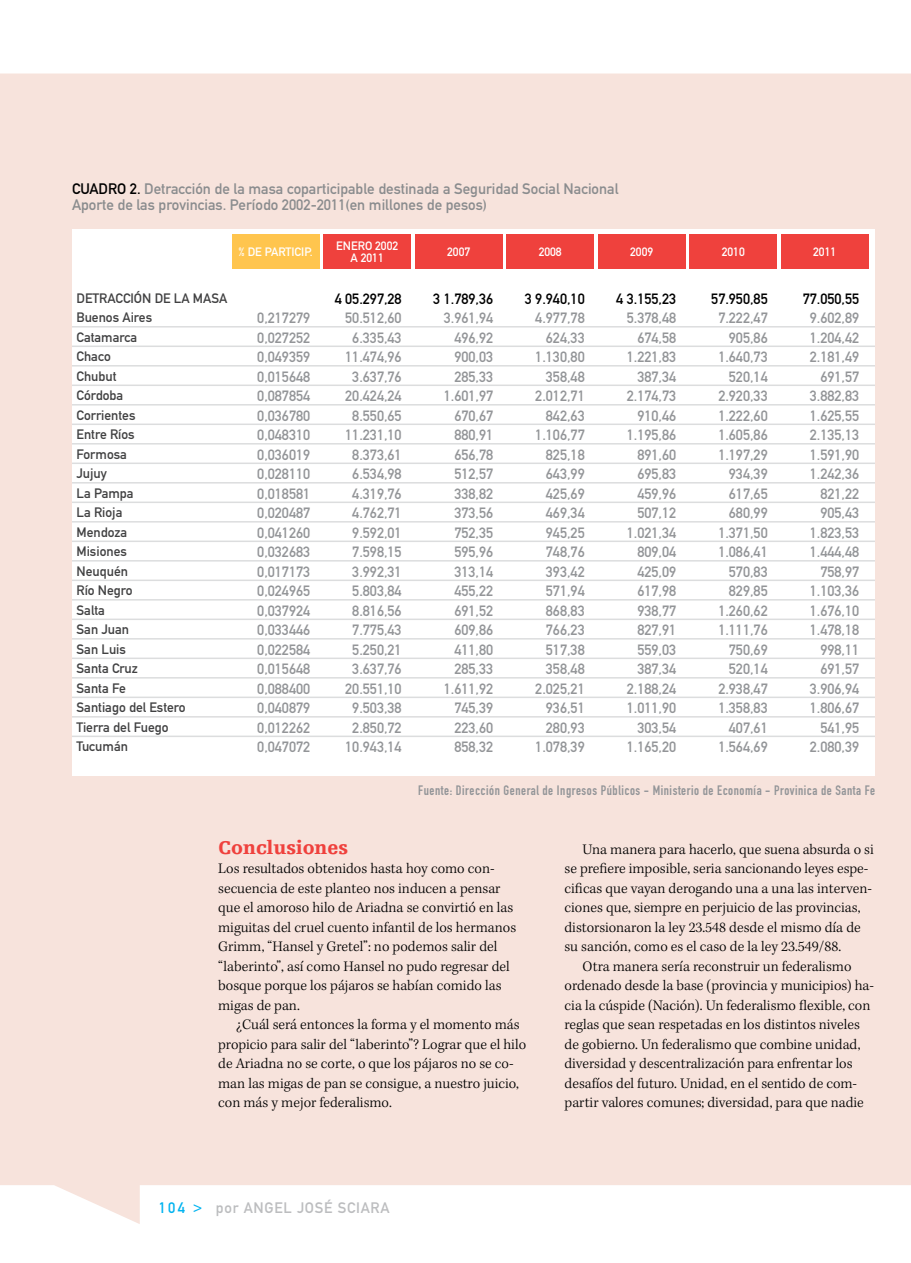
<style>
.page{position:relative;width:911px;height:1263px;background:#fff}
.page>*{position:absolute;margin:0;border:0;box-sizing:border-box;transform-origin:0 0}
.t1{font:900 19.5px "Egyptienne F";color:#ef413d}
.t2{font:300 15px/19.5px "Kepler Std";color:#000}
.t3{font:15px/16.5px "DIN Mittelschrift";color:#8a8c8e}
.t4{font:15px "DIN Mittelschrift";letter-spacing:.05em;color:#bcbdbf}
.t5{font:15px "DIN Mittelschrift";color:#000}
.t6{font:14.7px/19.5px "DIN Mittelschrift";color:#939598;text-align:right}
.t7{font:14.7px "DIN Mittelschrift";color:#000}
.t8{font:13.5px/19.5px "DIN Mittelschrift";color:#414142}
.t9{font:13.5px "DIN Engschrift";letter-spacing:.04em;color:#939598}
.t10{font:12px/12px "DIN Mittelschrift";color:#fff;text-align:center}
.s1{color:#000}
.s2{color:#00b3f0}
</style>
<div class="page">
<div style="left:0;top:74px;width:911px;height:1150px;background:#f7e3dc"></div>
<div style="left:72px;top:230px;width:803px;height:546px;background:#fff"></div>
<div style="left:781px;top:234px;width:87px;height:34px;background:#ef413d"></div>
<hr style="left:72px;top:326px;width:803px;height:1px;background:#dcddde">
<div style="left:690px;top:234px;width:87px;height:34px;background:#ef413d"></div>
<div style="left:598px;top:234px;width:87px;height:34px;background:#ef413d"></div>
<div style="left:507px;top:234px;width:87px;height:34px;background:#ef413d"></div>
<div style="left:415px;top:234px;width:87px;height:34px;background:#ef413d"></div>
<div style="left:324px;top:234px;width:87px;height:34px;background:#ef413d"></div>
<div style="left:232px;top:234px;width:87px;height:34px;background:#ffc54e"></div>
<hr style="left:72px;top:345px;width:803px;height:2px;background:#dcddde">
<hr style="left:72px;top:365px;width:803px;height:1px;background:#dcddde">
<hr style="left:72px;top:384px;width:803px;height:2px;background:#dcddde">
<hr style="left:72px;top:404px;width:803px;height:1px;background:#dcddde">
<hr style="left:72px;top:423px;width:803px;height:2px;background:#dcddde">
<hr style="left:72px;top:443px;width:803px;height:1px;background:#dcddde">
<hr style="left:72px;top:462px;width:803px;height:2px;background:#dcddde">
<hr style="left:72px;top:482px;width:803px;height:1px;background:#dcddde">
<hr style="left:72px;top:501px;width:803px;height:2px;background:#dcddde">
<hr style="left:72px;top:521px;width:803px;height:1px;background:#dcddde">
<hr style="left:72px;top:540px;width:803px;height:2px;background:#dcddde">
<hr style="left:72px;top:560px;width:803px;height:1px;background:#dcddde">
<hr style="left:72px;top:579px;width:803px;height:2px;background:#dcddde">
<hr style="left:72px;top:599px;width:803px;height:1px;background:#dcddde">
<hr style="left:72px;top:618px;width:803px;height:2px;background:#dcddde">
<hr style="left:72px;top:638px;width:803px;height:1px;background:#dcddde">
<hr style="left:72px;top:657px;width:803px;height:2px;background:#dcddde">
<hr style="left:72px;top:677px;width:803px;height:1px;background:#dcddde">
<hr style="left:72px;top:696px;width:803px;height:2px;background:#dcddde">
<hr style="left:72px;top:716px;width:803px;height:1px;background:#dcddde">
<hr style="left:72px;top:735px;width:803px;height:2px;background:#dcddde">
<p class="t3" style="left:72px;top:180px;width:548px;text-indent:58px"><span class="s1">2.</span> Detracción de la masa coparticipable destinada a Seguridad Social Nacional<br>Aporte de las provincias. Período 2002-2011(en millones de pesos)</p>
<p class="t5" style="left:72px;top:179px;width:10px">CUADRO</p>
<p class="t10" style="left:239px;top:246px;width:76px">% de particip.</p>
<p class="t8" style="left:77px;top:288px;width:152px">Detracción de la masa<br>Buenos Aires<br>Catamarca<br>Chaco<br>Chubut<br>Córdoba<br>Corrientes<br>Entre Ríos<br>Formosa<br>Jujuy<br>La Pampa<br>La Rioja<br>Mendoza<br>Misiones<br>Neuquén<br>Río Negro<br>Salta<br>San Juan<br>San Luis<br>Santa Cruz<br>Santa Fe<br>Santiago del Estero<br>Tierra del Fuego<br>Tucumán</p>
<p class="t6" style="left:257px;top:308px;width:54px;text-align:justify">0,217279<br>0,027252<br>0,049359<br>0,015648<br>0,087854<br>0,036780<br>0,048310<br>0,036019<br>0,028110<br>0,018581<br>0,020487<br>0,041260<br>0,032683<br>0,017173<br>0,024965<br>0,037924<br>0,033446<br>0,022584<br>0,015648<br>0,088400<br>0,040879<br>0,012262<br>0,047072</p>
<p class="t10" style="left:336px;top:240px;width:64px">enero 2002 a 2011</p>
<p class="t7" style="left:335px;top:290px;width:69px">4 05.297,28</p>
<p class="t6" style="left:345px;top:308px;width:58px;text-align:center">50.512,60<br>6.335,43<br>11.474,96<br>3.637,76<br>20.424,24<br>8.550,65<br>11.231,10<br>8.373,61<br>6.534,98<br>4.319,76<br>4.762,71<br>9.592,01<br>7.598,15<br>3.992,31<br>5.803,84<br>8.816,56<br>7.775,43<br>5.250,21<br>3.637,76<br>20.551,10<br>9.503,38<br>2.850,72<br>10.943,14</p>
<p class="t10" style="left:447px;top:246px;width:25px">2007</p>
<p class="t10" style="left:539px;top:246px;width:25px">2008</p>
<p class="t10" style="left:630px;top:246px;width:25px">2009</p>
<p class="t10" style="left:722px;top:246px;width:25px">2010</p>
<p class="t7" style="left:433px;top:290px;width:61px">3 1.789,36</p>
<p class="t6" style="left:444px;top:308px;width:51px">3.961,94<br>496,92<br>900,03<br>285,33<br>1.601,97<br>670,67<br>880,91<br>656,78<br>512,57<br>338,82<br>373,56<br>752,35<br>595,96<br>313,14<br>455,22<br>691,52<br>609,86<br>411,80<br>285,33<br>1.611,92<br>745,39<br>223,60<br>858,32</p>
<p class="t7" style="left:525px;top:290px;width:61px">3 9.940,10</p>
<p class="t6" style="left:535px;top:308px;width:51px">4.977,78<br>624,33<br>1.130,80<br>358,48<br>2.012,71<br>842,63<br>1.106,77<br>825,18<br>643,99<br>425,69<br>469,34<br>945,25<br>748,76<br>393,42<br>571,94<br>868,83<br>766,23<br>517,38<br>358,48<br>2.025,21<br>936,51<br>280,93<br>1.078,39</p>
<p class="t7" style="left:616px;top:290px;width:61px">4 3.155,23</p>
<p class="t6" style="left:627px;top:308px;width:51px">5.378,48<br>674,58<br>1.221,83<br>387,34<br>2.174,73<br>910,46<br>1.195,86<br>891,60<br>695,83<br>459,96<br>507,12<br>1.021,34<br>809,04<br>425,09<br>617,98<br>938,77<br>827,91<br>559,03<br>387,34<br>2.188,24<br>1.011,90<br>303,54<br>1.165,20</p>
<p class="t7" style="left:711px;top:290px;width:58px">57.950,85</p>
<p class="t6" style="left:718px;top:308px;width:51px">7.222,47<br>905,86<br>1.640,73<br>520,14<br>2.920,33<br>1.222,60<br>1.605,86<br>1.197,29<br>934,39<br>617,65<br>680,99<br>1.371,50<br>1.086,41<br>570,83<br>829,85<br>1.260,62<br>1.111,76<br>750,69<br>520,14<br>2.938,47<br>1.358,83<br>407,61<br>1.564,69</p>
<p class="t10" style="left:813px;top:246px;width:25px">2011</p>
<p class="t7" style="left:803px;top:290px;width:58px">77.050,55</p>
<p class="t6" style="left:810px;top:308px;width:51px">9.602,89<br>1.204,42<br>2.181,49<br>691,57<br>3.882,83<br>1.625,55<br>2.135,13<br>1.591,90<br>1.242,36<br>821,22<br>905,43<br>1.823,53<br>1.444,48<br>758,97<br>1.103,36<br>1.676,10<br>1.478,18<br>998,11<br>691,57<br>3.906,94<br>1.806,67<br>541,95<br>2.080,39</p>
<p class="t9" style="left:418px;top:782px;width:458px">Fuente: Dirección General de Ingresos Públicos - Ministerio de Economía - Provinica de Santa Fe</p>
<h1 class="t1" style="left:218px;top:836px;width:132px">Conclusiones</h1>
<p class="t2" style="left:218px;top:859px;width:299px">Los resultados obtenidos hasta hoy como con&shy;secuencia de este planteo nos inducen a pensar que el amoroso hilo de Ariadna se convirtió en las miguitas del cruel cuento infantil de los hermanos Grimm, “Hansel y Gretel”: no podemos salir del “laberinto”, así como Hansel no pudo regresar del bosque porque los pájaros se habían comido las migas de pan.</p>
<p class="t2" style="left:218px;top:1015px;width:309px;text-indent:18px">¿Cuál será entonces la forma y el momento más propicio para salir del “laberinto”? Lograr que el hilo de Ariadna no se corte, o que los pájaros no se co&shy;man las migas de pan se consigue, a nuestro juicio, con más y mejor federalismo.</p>
<p class="t4" style="left:159px;top:1199px;width:232px"><span class="s2">104 &gt;</span> por Angel José Sciara</p>
<p class="t2" style="left:565px;top:840px;width:311px;text-indent:18px">Una manera para hacerlo, que suena absurda o si se prefiere imposible, seria sancionando leyes espe&shy;cificas que vayan derogando una a una las interven&shy;ciones que, siempre en perjuicio de las provincias, distorsionaron la ley 23.548 desde el mismo día de su sanción, como es el caso de la ley 23.549/88.</p>
<p class="t2" style="left:565px;top:957px;width:311px;text-indent:18px">Otra manera sería reconstruir un federalismo ordenado desde la base (provincia y municipios) ha&shy;cia la cúspide (Nación). Un federalismo flexible, con reglas que sean respetadas en los distintos niveles de gobierno. Un federalismo que combine unidad, diversidad y descentralización para enfrentar los desafíos del futuro. Unidad, en el sentido de com&shy;partir valores comunes; diversidad, para que nadie</p>
</div>
